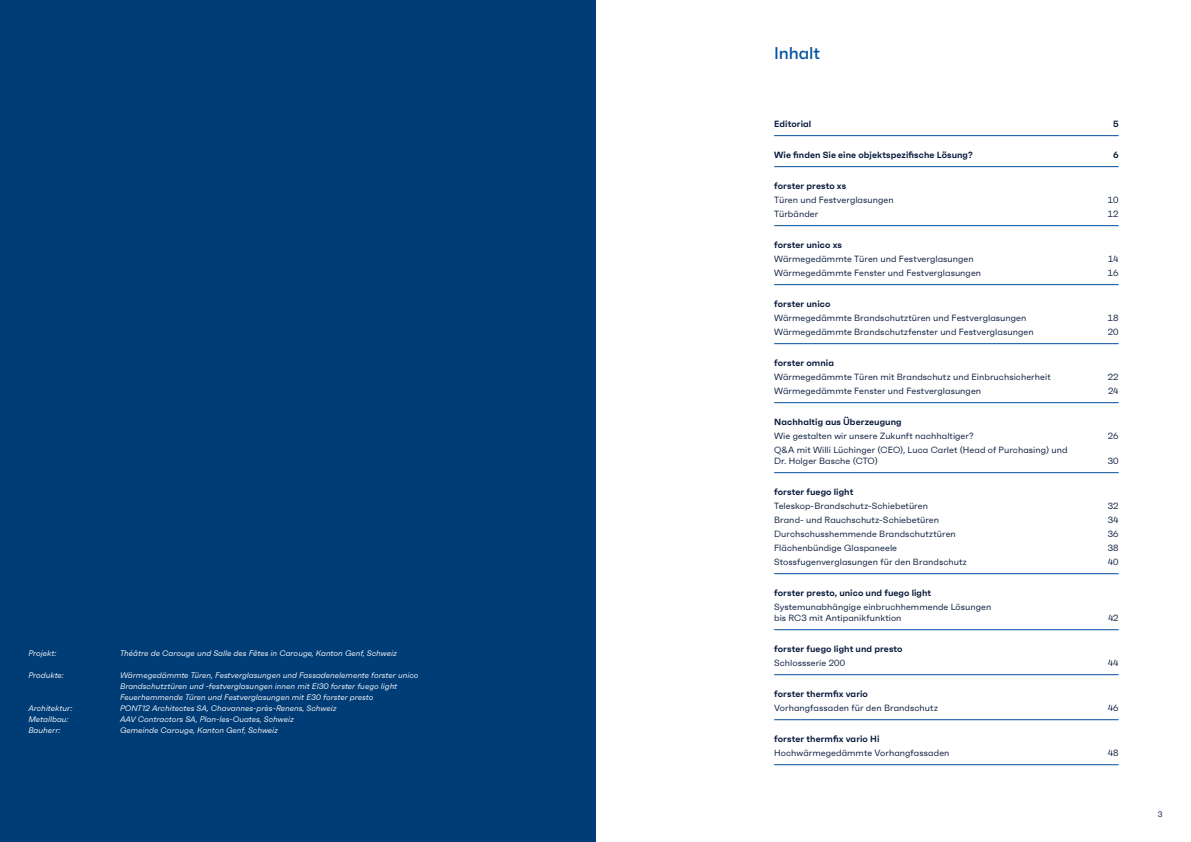
<style>
.page{position:relative;width:1191px;height:842px;background:#fff}
.page>*{position:absolute;margin:0;border:0;box-sizing:border-box;transform-origin:0 0}
.t1{font:500 17px "Faktum";letter-spacing:-.01em;color:#004f9f}
.t2{font:9px/11px "Faktum";letter-spacing:.01em;color:#001437}
.t3{font:600 9px "Faktum";letter-spacing:.01em;color:#001437}
.t4{font:italic 8px/11px "Faktum";color:#fff}
.t5{font:8px "Faktum";color:#001437}
</style>
<div class="page">
<div style="left:0;top:0;width:595px;height:842px;background:#003c76"></div>
<hr style="left:774px;top:135px;width:344px;height:1px;background:#004f9f">
<hr style="left:774px;top:166px;width:344px;height:1px;background:#004f9f">
<hr style="left:774px;top:225px;width:344px;height:1px;background:#004f9f">
<hr style="left:774px;top:284px;width:344px;height:1px;background:#004f9f">
<hr style="left:774px;top:343px;width:344px;height:1px;background:#004f9f">
<hr style="left:774px;top:402px;width:344px;height:1px;background:#004f9f">
<hr style="left:774px;top:472px;width:344px;height:1px;background:#004f9f">
<hr style="left:774px;top:573px;width:344px;height:1px;background:#004f9f">
<hr style="left:774px;top:629px;width:344px;height:1px;background:#004f9f">
<hr style="left:774px;top:674px;width:344px;height:1px;background:#004f9f">
<hr style="left:774px;top:719px;width:344px;height:1px;background:#004f9f">
<hr style="left:774px;top:764px;width:344px;height:1px;background:#004f9f">
<p class="t4" style="left:28px;top:648px;width:30px">Projekt:</p>
<p class="t4" style="left:28px;top:670px;width:37px">Produkte:</p>
<p class="t4" style="left:28px;top:703px;width:45px">Architektur:<br>Metallbau:<br>Bauherr:</p>
<p class="t4" style="left:120px;top:648px;width:278px">Théâtre de Carouge und Salle des Fêtes in Carouge, Kanton Genf, Schweiz</p>
<p class="t4" style="left:120px;top:670px;width:300px">Wärmegedämmte Türen, Festverglasungen und Fassadenelemente forster unico Brandschutztüren und -festverglasungen innen mit El30 forster fuego light Feuerhemmende Türen und Festverglasungen mit E30 forster presto<br>PONT12 Architectes SA, Chavannes-près-Renens, Schweiz<br>AAV Contractors SA, Plan-les-Ouates, Schweiz<br>Gemeinde Carouge, Kanton Genf, Schweiz</p>
<h1 class="t1" style="left:774px;top:43px;width:47px">Inhalt</h1>
<p class="t3" style="left:774px;top:118px;width:39px">Editorial</p>
<p class="t3" style="left:1113px;top:118px;width:7px">5</p>
<p class="t3" style="left:774px;top:149px;width:200px">Wie finden Sie eine objektspezifische Lösung?</p>
<p class="t3" style="left:1113px;top:149px;width:7px">6</p>
<p class="t3" style="left:774px;top:180px;width:73px">forster presto xs</p>
<p class="t2" style="left:774px;top:194px;width:121px">Türen und Festverglasungen</p>
<p class="t2" style="left:1108px;top:194px;width:12px">10</p>
<p class="t2" style="left:774px;top:208px;width:46px">Türbänder</p>
<p class="t2" style="left:1107px;top:208px;width:12px">12</p>
<p class="t3" style="left:774px;top:239px;width:69px">forster unico xs</p>
<p class="t2" style="left:774px;top:253px;width:201px">Wärmegedämmte Türen und Festverglasungen</p>
<p class="t2" style="left:1108px;top:253px;width:12px">14</p>
<p class="t2" style="left:774px;top:267px;width:209px">Wärmegedämmte Fenster und Festverglasungen</p>
<p class="t2" style="left:1107px;top:267px;width:12px">16</p>
<p class="t3" style="left:774px;top:298px;width:58px">forster unico</p>
<p class="t2" style="left:774px;top:312px;width:254px">Wärmegedämmte Brandschutztüren und Festverglasungen</p>
<p class="t2" style="left:1107px;top:312px;width:12px">18</p>
<p class="t2" style="left:774px;top:326px;width:261px">Wärmegedämmte Brandschutzfenster und Festverglasungen</p>
<p class="t2" style="left:1107px;top:326px;width:12px">20</p>
<p class="t3" style="left:774px;top:357px;width:61px">forster omnia</p>
<p class="t2" style="left:774px;top:371px;width:278px">Wärmegedämmte Türen mit Brandschutz und Einbruchsicherheit</p>
<p class="t2" style="left:1107px;top:371px;width:12px">22</p>
<p class="t2" style="left:774px;top:385px;width:208px">Wärmegedämmte Fenster und Festverglasungen</p>
<p class="t2" style="left:1108px;top:385px;width:12px">24</p>
<p class="t3" style="left:774px;top:416px;width:129px">Nachhaltig aus Überzeugung</p>
<p class="t2" style="left:774px;top:430px;width:201px">Wie gestalten wir unsere Zukunft nachhaltiger?</p>
<p class="t2" style="left:1108px;top:430px;width:12px">26</p>
<p class="t2" style="left:774px;top:444px;width:295px">Q&amp;A mit Willi Lüchinger (CEO), Luca Carlet (Head of Purchasing) und<br>Dr. Holger Basche (CTO)</p>
<p class="t2" style="left:1107px;top:455px;width:12px">30</p>
<p class="t3" style="left:774px;top:486px;width:81px">forster fuego light</p>
<p class="t2" style="left:774px;top:500px;width:155px">Teleskop-Brandschutz-Schiebetüren</p>
<p class="t2" style="left:1107px;top:500px;width:12px">32</p>
<p class="t2" style="left:774px;top:514px;width:166px">Brand- und Rauchschutz-Schiebetüren</p>
<p class="t2" style="left:1107px;top:514px;width:12px">34</p>
<p class="t2" style="left:774px;top:528px;width:183px">Durchschusshemmende Brandschutztüren</p>
<p class="t2" style="left:1107px;top:528px;width:12px">36</p>
<p class="t2" style="left:774px;top:542px;width:124px">Flächenbündige Glaspaneele</p>
<p class="t2" style="left:1107px;top:542px;width:12px">38</p>
<p class="t2" style="left:774px;top:556px;width:194px">Stossfugenverglasungen für den Brandschutz</p>
<p class="t2" style="left:1107px;top:556px;width:12px">40</p>
<p class="t3" style="left:774px;top:587px;width:159px">forster presto, unico und fuego light</p>
<p class="t2" style="left:774px;top:601px;width:219px">Systemunabhängige einbruchhemmende Lösungen bis RC3 mit Antipanikfunktion</p>
<p class="t2" style="left:1108px;top:612px;width:12px">42</p>
<p class="t3" style="left:774px;top:643px;width:130px">forster fuego light und presto</p>
<p class="t2" style="left:774px;top:657px;width:73px">Schlossserie 200</p>
<p class="t2" style="left:1107px;top:657px;width:12px">44</p>
<p class="t3" style="left:774px;top:688px;width:95px">forster thermfix vario</p>
<p class="t2" style="left:774px;top:702px;width:165px">Vorhangfassaden für den Brandschutz</p>
<p class="t2" style="left:1107px;top:702px;width:12px">46</p>
<p class="t3" style="left:774px;top:733px;width:107px">forster thermfix vario Hi</p>
<p class="t2" style="left:774px;top:747px;width:177px">Hochwärmegedämmte Vorhangfassaden</p>
<p class="t2" style="left:1107px;top:747px;width:12px">48</p>
<p class="t5" style="left:1157px;top:810px;width:6px">3</p>
</div>
